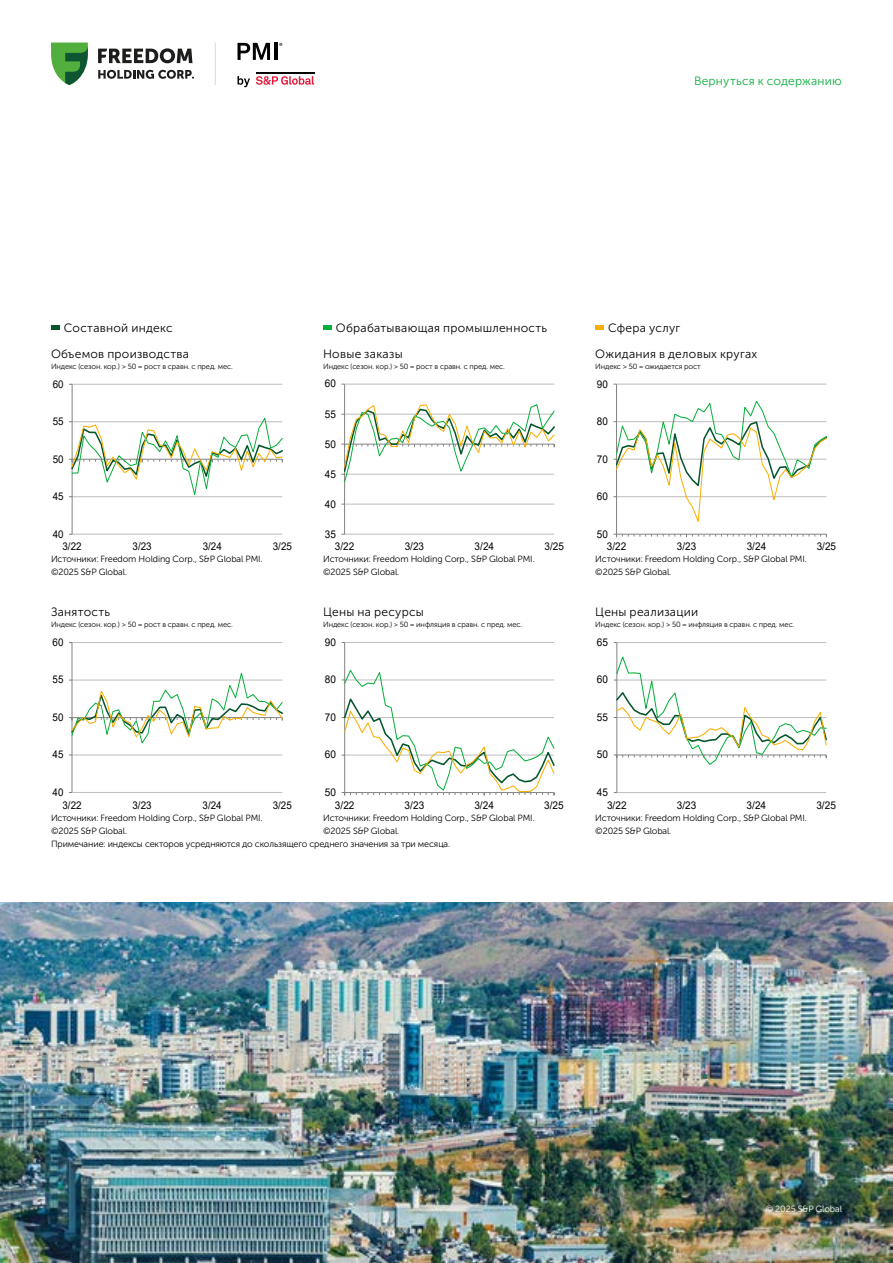
<style>
.page{position:relative;width:893px;height:1263px;background:#fff}
.page>*{position:absolute;margin:0;border:0;box-sizing:border-box;transform-origin:0 0}
.t1{font:12px "Museo Sans Cyrl 300";letter-spacing:.025em;color:#000}
.t2{font:12px "Museo Sans Cyrl 300";letter-spacing:.02em;color:#08af3c}
.t3{font:10.65px "Arial";color:#000;scale:.93 1}
.t4{font:10.65px "Arial";color:#000;scale:.92 1}
.t5{font:10.65px "Arial";color:#000;scale:.94 1}
.t6{font:9px/13.2px "Museo Sans Cyrl 300";letter-spacing:-.01em;color:#000}
.t7{font:9px "Museo Sans Cyrl 300";letter-spacing:-.01em;color:#fff}
.t8{font:7.5px "Museo Sans Cyrl 300";letter-spacing:-.01em;color:#000}
</style>
<div class="page">
<svg style="left:237px;top:76px;width:13px;height:11px"></svg>
<svg style="left:256px;top:76px;width:58px;height:9px"></svg>
<hr style="left:256px;top:72px;width:58px;height:2px;background:#000">
<svg style="left:237px;top:43px;width:33px;height:17px"></svg>
<hr style="left:274px;top:43px;width:3px;height:17px;background:#000">
<svg style="left:98px;top:48px;width:96px;height:31px"></svg>
<svg style="left:51px;top:43px;width:37px;height:42px"></svg>
<hr style="left:215px;top:43px;width:1px;height:42px;background:#dadada">
<img style="left:0;top:902px;width:893px;height:361px">
<hr style="left:72px;top:534px;width:210px;height:1px;background:#bfbfbf">
<hr style="left:72px;top:384px;width:210px;height:1px;background:#bfbfbf">
<hr style="left:72px;top:384px;width:1px;height:150px;background:#7f7f7f">
<svg style="left:69px;top:415px;width:214px;height:84px"></svg>
<hr style="left:616px;top:384px;width:210px;height:1px;background:#bfbfbf">
<hr style="left:616px;top:384px;width:1px;height:150px;background:#7f7f7f">
<svg style="left:614px;top:534px;width:213px;height:3px"></svg>
<svg style="left:614px;top:400px;width:213px;height:122px"></svg>
<hr style="left:345px;top:534px;width:209px;height:1px;background:#bfbfbf">
<hr style="left:345px;top:504px;width:209px;height:1px;background:#bfbfbf">
<hr style="left:345px;top:384px;width:209px;height:1px;background:#bfbfbf">
<hr style="left:344px;top:384px;width:1px;height:150px;background:#7f7f7f">
<svg style="left:341px;top:403px;width:214px;height:80px"></svg>
<hr style="left:72px;top:792px;width:210px;height:1px;background:#bfbfbf">
<hr style="left:72px;top:754px;width:210px;height:1px;background:#bfbfbf">
<hr style="left:72px;top:642px;width:210px;height:1px;background:#bfbfbf">
<hr style="left:72px;top:642px;width:1px;height:150px;background:#7f7f7f">
<svg style="left:69px;top:669px;width:214px;height:76px"></svg>
<hr style="left:617px;top:792px;width:209px;height:1px;background:#bfbfbf">
<hr style="left:617px;top:642px;width:209px;height:1px;background:#bfbfbf">
<hr style="left:616px;top:643px;width:1px;height:149px;background:#7f7f7f">
<svg style="left:614px;top:654px;width:213px;height:112px"></svg>
<hr style="left:345px;top:642px;width:209px;height:1px;background:#bfbfbf">
<hr style="left:344px;top:642px;width:1px;height:150px;background:#7f7f7f">
<svg style="left:342px;top:668px;width:213px;height:128px"></svg>
<svg style="left:51px;top:326px;width:9px;height:4px"></svg>
<svg style="left:323px;top:326px;width:9px;height:4px"></svg>
<svg style="left:595px;top:326px;width:9px;height:4px"></svg>
<h1 class="t2" style="left:694px;top:74px;width:149px">Вернуться к содержанию</h1>
<h1 class="t1" style="left:64px;top:322px;width:110px">Составной индекс</h1>
<h1 class="t1" style="left:336px;top:322px;width:213px">Обрабатывающая промышленность</h1>
<h1 class="t1" style="left:608px;top:322px;width:74px">Сфера услуг</h1>
<h1 class="t1" style="left:51px;top:347px;width:140px">Объемов производства</h1>
<h1 class="t1" style="left:323px;top:347px;width:81px">Новые заказы</h1>
<h1 class="t1" style="left:595px;top:347px;width:164px">Ожидания в деловых кругах</h1>
<p class="t8" style="left:51px;top:362px;width:183px">Индекс (сезон. кор.) &gt; 50 = рост в сравн. с пред. мес.</p>
<p class="t8" style="left:323px;top:362px;width:183px">Индекс (сезон. кор.) &gt; 50 = рост в сравн. с пред. мес.</p>
<p class="t8" style="left:595px;top:362px;width:107px">Индекс &gt; 50 = ожидается рост</p>
<p class="t4" style="left:53px;top:376px;width:13px">60</p>
<p class="t3" style="left:325px;top:376px;width:13px">60</p>
<p class="t3" style="left:597px;top:376px;width:13px">90</p>
<p class="t4" style="left:53px;top:414px;width:13px">55</p>
<p class="t3" style="left:325px;top:406px;width:13px">55</p>
<p class="t3" style="left:597px;top:414px;width:13px">80</p>
<p class="t3" style="left:325px;top:436px;width:13px">50</p>
<p class="t4" style="left:53px;top:451px;width:13px">50</p>
<p class="t3" style="left:597px;top:451px;width:13px">70</p>
<p class="t3" style="left:325px;top:466px;width:13px">45</p>
<p class="t4" style="left:53px;top:489px;width:13px">45</p>
<p class="t3" style="left:325px;top:496px;width:13px">40</p>
<p class="t3" style="left:597px;top:489px;width:13px">60</p>
<p class="t4" style="left:53px;top:526px;width:13px">40</p>
<p class="t3" style="left:325px;top:526px;width:13px">35</p>
<p class="t3" style="left:597px;top:526px;width:13px">50</p>
<p class="t4" style="left:62px;top:539px;width:22px">3/22</p>
<p class="t4" style="left:133px;top:539px;width:22px">3/23</p>
<p class="t4" style="left:203px;top:539px;width:22px">3/24</p>
<p class="t4" style="left:273px;top:539px;width:22px">3/25</p>
<p class="t3" style="left:335px;top:539px;width:22px">3/22</p>
<p class="t3" style="left:405px;top:539px;width:22px">3/23</p>
<p class="t3" style="left:475px;top:539px;width:22px">3/24</p>
<p class="t3" style="left:544px;top:539px;width:22px">3/25</p>
<p class="t3" style="left:607px;top:539px;width:22px">3/22</p>
<p class="t3" style="left:677px;top:539px;width:22px">3/23</p>
<p class="t3" style="left:747px;top:539px;width:22px">3/24</p>
<p class="t3" style="left:817px;top:539px;width:22px">3/25</p>
<p class="t6" style="left:51px;top:552px;width:213px">Источники: Freedom Holding Corp., S&amp;P Global PMI. ©2025 S&amp;P Global.</p>
<p class="t6" style="left:323px;top:552px;width:213px">Источники: Freedom Holding Corp., S&amp;P Global PMI. ©2025 S&amp;P Global.</p>
<p class="t6" style="left:595px;top:552px;width:213px">Источники: Freedom Holding Corp., S&amp;P Global PMI. ©2025 S&amp;P Global.</p>
<h1 class="t1" style="left:51px;top:605px;width:61px">Занятость</h1>
<h1 class="t1" style="left:323px;top:605px;width:102px">Цены на ресурсы</h1>
<h1 class="t1" style="left:595px;top:605px;width:105px">Цены реализации</h1>
<p class="t8" style="left:51px;top:620px;width:183px">Индекс (сезон. кор.) &gt; 50 = рост в сравн. с пред. мес.</p>
<p class="t8" style="left:323px;top:620px;width:201px">Индекс (сезон. кор.) &gt; 50 = инфляция в сравн. с пред. мес.</p>
<p class="t8" style="left:595px;top:620px;width:201px">Индекс (сезон. кор.) &gt; 50 = инфляция в сравн. с пред. мес.</p>
<p class="t4" style="left:53px;top:635px;width:13px">60</p>
<p class="t5" style="left:325px;top:635px;width:13px">90</p>
<p class="t5" style="left:597px;top:635px;width:13px">65</p>
<p class="t4" style="left:53px;top:672px;width:13px">55</p>
<p class="t5" style="left:325px;top:672px;width:13px">80</p>
<p class="t5" style="left:597px;top:672px;width:13px">60</p>
<p class="t4" style="left:53px;top:710px;width:13px">50</p>
<p class="t5" style="left:325px;top:710px;width:13px">70</p>
<p class="t5" style="left:597px;top:710px;width:13px">55</p>
<p class="t4" style="left:53px;top:747px;width:13px">45</p>
<p class="t5" style="left:325px;top:747px;width:13px">60</p>
<p class="t5" style="left:597px;top:747px;width:13px">50</p>
<p class="t4" style="left:53px;top:785px;width:13px">40</p>
<p class="t5" style="left:325px;top:785px;width:13px">50</p>
<p class="t5" style="left:597px;top:785px;width:13px">45</p>
<p class="t4" style="left:62px;top:797px;width:22px">3/22</p>
<p class="t4" style="left:133px;top:797px;width:22px">3/23</p>
<p class="t4" style="left:203px;top:797px;width:22px">3/24</p>
<p class="t4" style="left:273px;top:797px;width:22px">3/25</p>
<p class="t5" style="left:335px;top:797px;width:22px">3/22</p>
<p class="t5" style="left:405px;top:797px;width:22px">3/23</p>
<p class="t5" style="left:474px;top:797px;width:22px">3/24</p>
<p class="t5" style="left:544px;top:797px;width:22px">3/25</p>
<p class="t5" style="left:607px;top:797px;width:22px">3/22</p>
<p class="t5" style="left:677px;top:797px;width:22px">3/23</p>
<p class="t5" style="left:747px;top:797px;width:22px">3/24</p>
<p class="t5" style="left:816px;top:797px;width:22px">3/25</p>
<p class="t6" style="left:51px;top:811px;width:213px">Источники: Freedom Holding Corp., S&amp;P Global PMI. ©2025 S&amp;P Global.</p>
<p class="t6" style="left:323px;top:811px;width:213px">Источники: Freedom Holding Corp., S&amp;P Global PMI. ©2025 S&amp;P Global.</p>
<p class="t6" style="left:595px;top:811px;width:213px">Источники: Freedom Holding Corp., S&amp;P Global PMI. ©2025 S&amp;P Global.</p>
<p class="t6" style="left:51px;top:837px;width:401px">Примечание: индексы секторов усредняются до скользящего среднего значения за три месяца.</p>
<p class="t7" style="left:766px;top:1204px;width:78px">© 2025 S&amp;P Global</p>
</div>
